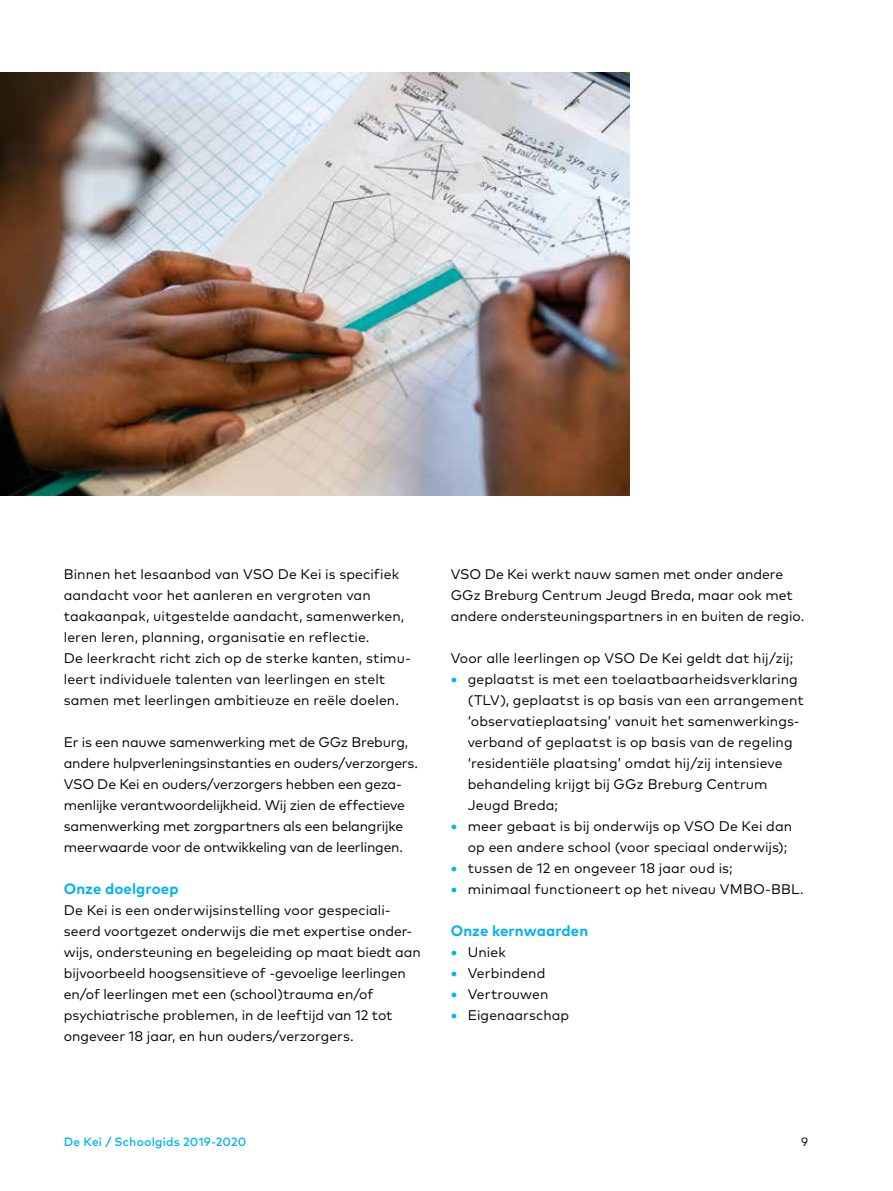
<style>
.page{position:relative;width:893px;height:1191px;background:#fff}
.page>*{position:absolute;margin:0;border:0;box-sizing:border-box;transform-origin:0 0}
.t1{font:700 15px "Mark OT";letter-spacing:.005em;color:#00b3f0}
.t2{font:13.95px/21px "Mark OT";color:#000}
.t3{font:500 12px "Mark OT";letter-spacing:.015em;color:#00b3f0}
.t4{font:12px "Mark OT";color:#000}
.s1{font-weight:700;font-size:15px;color:#00b3f0}
</style>
<div class="page">
<img style="left:0;top:72px;width:629px;height:423px">
<p class="t2" style="left:64px;top:563px;width:349px">Binnen het lesaanbod van VSO De Kei is specifiek aandacht voor het aanleren en vergroten van taakaanpak, uitgestelde aandacht, samenwerken, leren leren, planning, organisatie en reflectie.<br>De leerkracht richt zich op de sterke kanten, stimu&shy;leert individuele talenten van leerlingen en stelt samen met leerlingen ambitieuze en reële doelen.</p>
<p class="t2" style="left:64px;top:731px;width:356px">Er is een nauwe samenwerking met de GGz Breburg, andere hulpverleningsinstanties en ouders/verzorgers.<br>VSO De Kei en ouders/verzorgers hebben een geza&shy;menlijke verantwoordelijkheid. Wij zien de effectieve samenwerking met zorgpartners als een belangrijke meerwaarde voor de ontwikkeling van de leerlingen.</p>
<p class="t1" style="left:64px;top:879px;width:116px">Onze doelgroep</p>
<p class="t2" style="left:64px;top:899px;width:359px">De Kei is een onderwijsinstelling voor gespeciali&shy;seerd voortgezet onderwijs die met expertise onder&shy;wijs, ondersteuning en begeleiding op maat biedt aan bijvoorbeeld hoogsensitieve of -gevoelige leerlingen en/of leerlingen met een (school)trauma en/of psychiatrische problemen, in de leeftijd van 12 tot ongeveer 18 jaar, en hun ouders/verzorgers.</p>
<p class="t2" style="left:451px;top:563px;width:355px">VSO De Kei werkt nauw samen met onder andere<br>GGz Breburg Centrum Jeugd Breda, maar ook met andere ondersteuningspartners in en buiten de regio.</p>
<p class="t2" style="left:451px;top:647px;width:344px">Voor alle leerlingen op VSO De Kei geldt dat hij/zij;</p>
<p class="t2" style="left:468px;top:668px;width:337px;text-indent:-17px"><span class="s1">•</span> geplaatst is met een toelaatbaarheidsverklaring (TLV), geplaatst is op basis van een arrangement ‘observatieplaatsing’ vanuit het samenwerkings&shy;verband of geplaatst is op basis van de regeling ‘residentiële plaatsing’ omdat hij/zij intensieve behandeling krijgt bij GGz Breburg Centrum Jeugd Breda;</p>
<p class="t2" style="left:468px;top:815px;width:326px;text-indent:-17px"><span class="s1">•</span> meer gebaat is bij onderwijs op VSO De Kei dan op een andere school (voor speciaal onderwijs);</p>
<p class="t2" style="left:451px;top:857px;width:283px"><span class="s1">•</span> tussen de 12 en ongeveer 18 jaar oud is;</p>
<p class="t2" style="left:451px;top:878px;width:355px"><span class="s1">•</span> minimaal functioneert op het niveau VMBO-BBL.</p>
<p class="t1" style="left:451px;top:921px;width:139px">Onze kernwaarden</p>
<p class="t2" style="left:451px;top:941px;width:56px"><span class="s1">•</span> Uniek</p>
<p class="t2" style="left:451px;top:962px;width:96px"><span class="s1">•</span> Verbindend</p>
<p class="t2" style="left:451px;top:983px;width:99px"><span class="s1">•</span> Vertrouwen</p>
<p class="t2" style="left:451px;top:1004px;width:120px"><span class="s1">•</span> Eigenaarschap</p>
<p class="t3" style="left:64px;top:1134px;width:184px">De Kei / Schoolgids 2019-2020</p>
<p class="t4" style="left:801px;top:1134px;width:8px">9</p>
</div>
